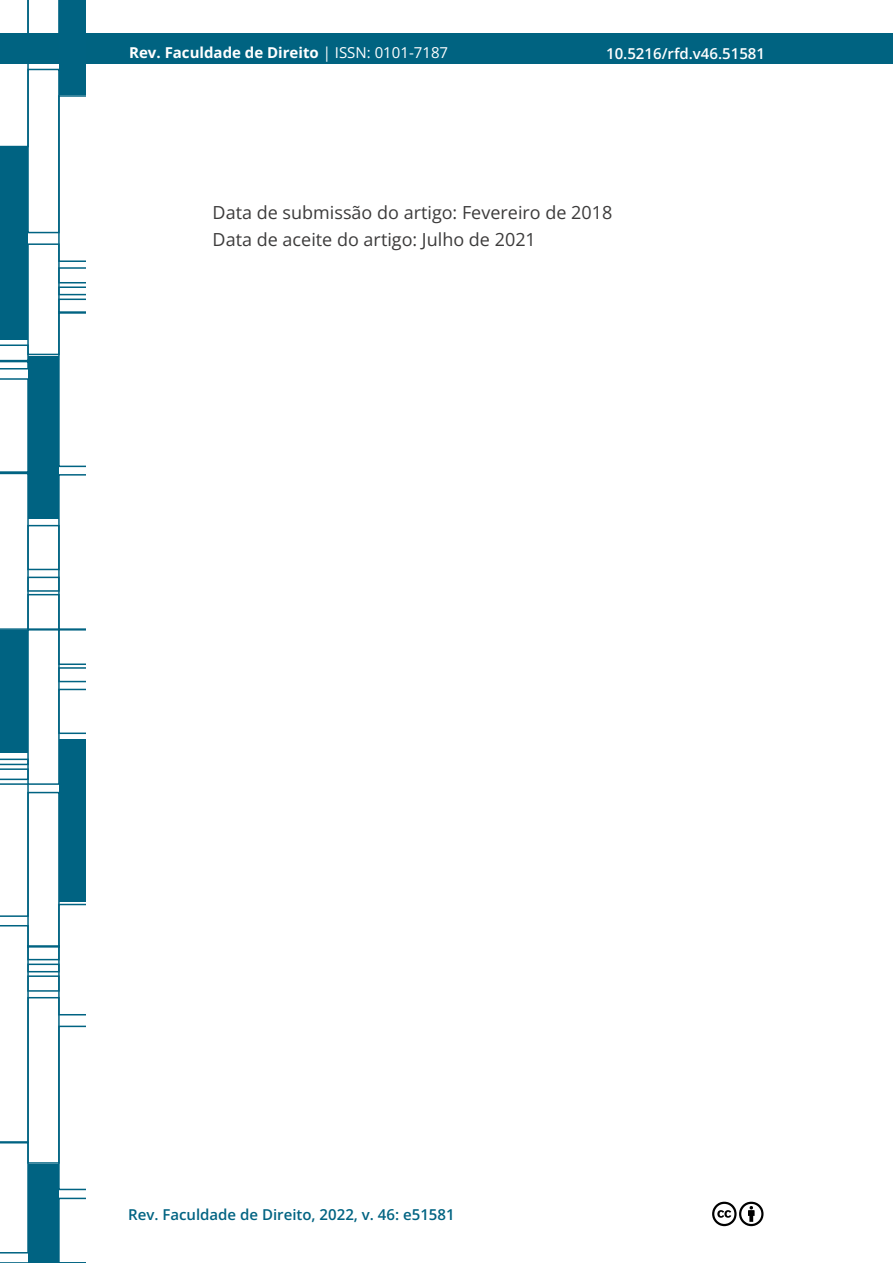
<style>
.page{position:relative;width:893px;height:1263px;background:#fff}
.page>*{position:absolute;margin:0;border:0;box-sizing:border-box;transform-origin:0 0}
.t1{font:18px/27px "Open Sans";color:#3c3b3b}
.t2{font:600 15px "Open Sans";color:#006382}
.t3{font:700 15px "Open Sans";color:#fff}
.t4{font:600 15px "Open Sans";color:#fff}
.s1{font-weight:400}
</style>
<div class="page">
<div style="left:0;top:33px;width:893px;height:31px;background:#006381"></div>
<svg style="left:0;top:0;width:85px;height:1263px"></svg>
<svg style="left:712px;top:1201px;width:52px;height:26px"></svg>
<p class="t3" style="left:129px;top:42px;width:320px">Rev. Faculdade de Direito <span class="s1">| ISSN: 0101-7187</span></p>
<p class="t4" style="left:606px;top:44px;width:160px">10.5216/rfd.v46.51581</p>
<p class="t1" style="left:213px;top:199px;width:401px">Data de submissão do artigo: Fevereiro de 2018<br>Data de aceite do artigo: Julho de 2021</p>
<p class="t2" style="left:128px;top:1204px;width:328px">Rev. Faculdade de Direito, 2022, v. 46: e51581</p>
</div>
